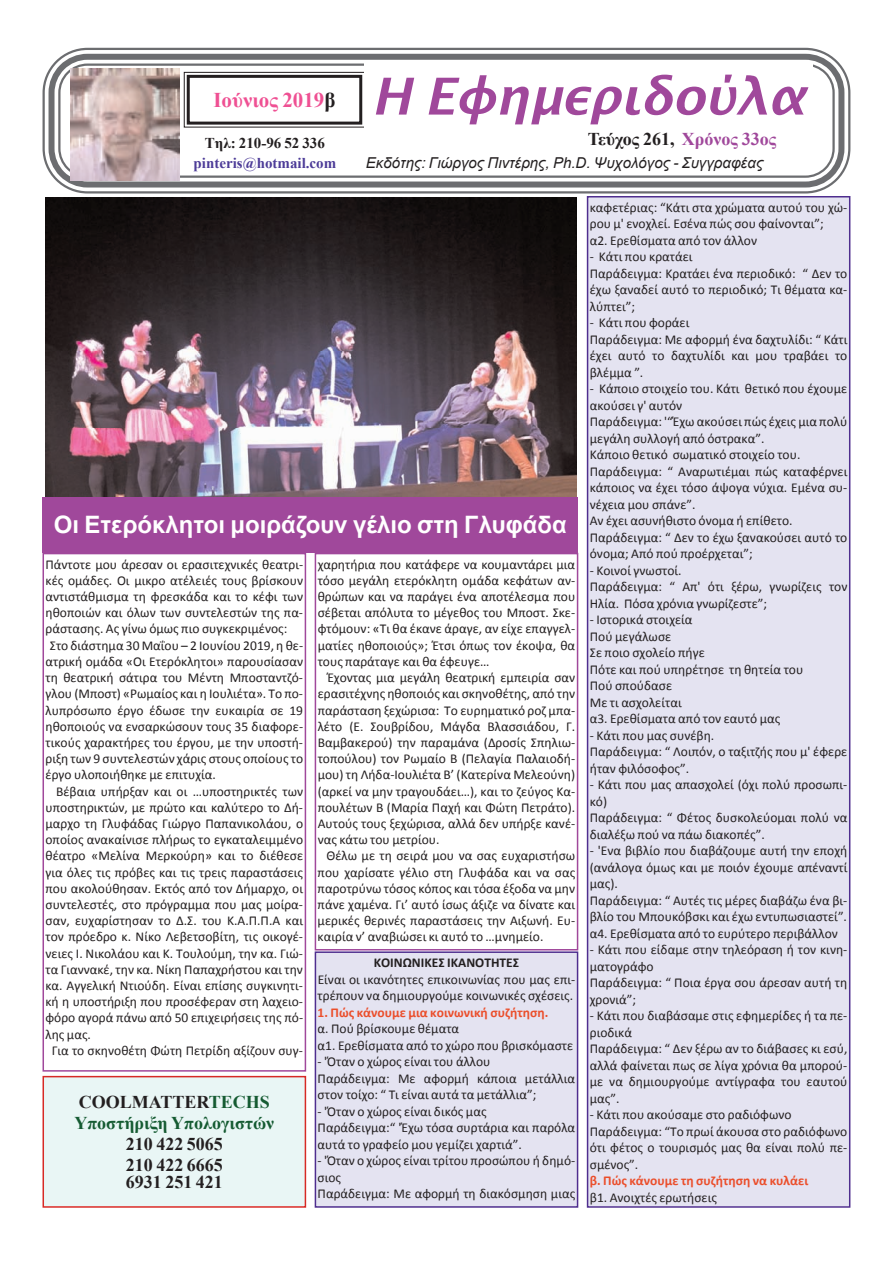
<style>
.page{position:relative;width:893px;height:1263px;background:#fff}
.page>*{position:absolute;margin:0;border:0;box-sizing:border-box;transform-origin:0 0}
.t1{font:italic 700 51px "Alexandria";color:#a0489b}
.t2{font:700 24px "Arial";color:#fff}
.t3{font:700 21px "Times New Roman";color:#ef5093}
.t4{font:700 18px/21px "Times New Roman";color:#231f20}
.t5{font:700 18px/21px "Times New Roman";color:#155b32}
.t6{font:italic 15px "Arial";color:#231f20}
.t7{font:700 15px "Times New Roman";color:#4d3c98}
.t8{font:700 15px "Times New Roman";color:#231f20}
.t9{font:13.5px/16.5px "Calibri";color:#231f20}
.t10{font:700 13.5px "Calibri";color:#eb4e2b}
.t11{font:700 13.5px "Calibri";color:#231f20}
.s1{color:#231f20}
.s2{color:#a0489b}
</style>
<div class="page">
<svg style="left:45px;top:196px;width:806px;height:4px"></svg>
<svg style="left:42px;top:47px;width:809px;height:147px"></svg>
<svg style="left:46px;top:51px;width:801px;height:140px"></svg>
<svg style="left:57px;top:62px;width:779px;height:117px"></svg>
<div style="left:184px;top:72px;width:181px;height:56px;border:1px solid #231f20"></div>
<div style="left:187px;top:75px;width:175px;height:50px;border:3px solid #231f20"></div>
<div style="left:567px;top:128px;width:230px;height:25px;background:#fff"></div>
<div style="left:344px;top:153px;width:453px;height:22px;background:#fff"></div>
<div style="left:187px;top:132px;width:156px;height:42px;background:#fff"></div>
<div style="left:364px;top:63px;width:448px;height:65px;background:#fff"></div>
<img style="left:70px;top:68px;width:110px;height:113px">
<img style="left:46px;top:198px;width:531px;height:299px">
<div style="left:43px;top:497px;width:535px;height:56px;background:#a0489b"></div>
<div style="left:43px;top:553px;width:263px;height:518px;border:2px solid #a0489b"></div>
<div style="left:315px;top:553px;width:263px;height:397px;border:2px solid #a0489b"></div>
<div style="left:44px;top:1077px;width:261px;height:129px;background:#e9f6f5"></div>
<div style="left:43px;top:1076px;width:263px;height:132px;border:2px solid #d72a25"></div>
<div style="left:316px;top:953px;width:261px;height:253px;background:#e4e3f1"></div>
<div style="left:315px;top:951px;width:263px;height:257px;border:2px solid #4f2e8f"></div>
<div style="left:588px;top:197px;width:261px;height:1009px;background:#e4e3f1"></div>
<div style="left:587px;top:196px;width:263px;height:1012px;border:2px solid #4f2e8f"></div>
<h3 class="t3" style="left:213px;top:88px;width:124px">Ιούνιος 2019<span class="s1">β</span></h3>
<p class="t8" style="left:205px;top:135px;width:121px">Tηλ: 210-96 52 336</p>
<p class="t7" style="left:194px;top:155px;width:144px">pinteris@hotmail.com</p>
<h1 class="t1" style="left:371px;top:66px;width:446px">Η Εφημεριδούλα</h1>
<h3 class="t4" style="left:588px;top:129px;width:190px">Τεύχος 261, <span class="s2">Xρόνος 33ος</span></h3>
<p class="t6" style="left:366px;top:155px;width:399px">Eκδότης: Γιώργος Πιντέρης, Ph.D. Ψυχολόγος - Συγγραφέας</p>
<h2 class="t2" style="left:54px;top:512px;width:514px">Οι Ετερόκλητοι μοιράζουν γέλιο στη Γλυφάδα</h2>
<p class="t9" style="left:46px;top:556px;width:259px">Πάντοτε μου άρεσαν οι ερασιτεχνικές θεατρι-</p>
<p class="t9" style="left:46px;top:572px;width:259px">κές ομάδες. Οι μικρο ατέλειές τους βρίσκουν</p>
<p class="t9" style="left:46px;top:588px;width:259px">αντιστάθμισμα τη φρεσκάδα και το κέφι των</p>
<p class="t9" style="left:46px;top:604px;width:259px">ηθοποιών και όλων των συντελεστών της πα-</p>
<p class="t9" style="left:46px;top:621px;width:243px">ράστασης. Ας γίνω όμως πιο συγκεκριμένος:</p>
<p class="t9" style="left:50px;top:637px;width:255px">Στο διάστημα 30 Μαΐου – 2 Ιουνίου 2019, η θε-</p>
<p class="t9" style="left:46px;top:653px;width:259px">ατρική ομάδα «Οι Ετερόκλητοι» παρουσίασαν</p>
<p class="t9" style="left:46px;top:669px;width:259px">τη θεατρική σάτιρα του Μέντη Μποσταντζό-</p>
<p class="t9" style="left:46px;top:685px;width:259px">γλου (Μποστ) «Ρωμαίος και η Ιουλιέτα». Το πο-</p>
<p class="t9" style="left:46px;top:702px;width:259px">λυπρόσωπο έργο έδωσε την ευκαιρία σε 19</p>
<p class="t9" style="left:46px;top:718px;width:259px">ηθοποιούς να ενσαρκώσουν τους 35 διαφορε-</p>
<p class="t9" style="left:46px;top:734px;width:259px">τικούς χαρακτήρες του έργου, με την υποστή-</p>
<p class="t9" style="left:46px;top:750px;width:259px">ριξη των 9 συντελεστών χάρις στους οποίους το</p>
<p class="t9" style="left:46px;top:766px;width:172px">έργο υλοποιήθηκε με επιτυχία.</p>
<p class="t9" style="left:56px;top:783px;width:249px">Βέβαια υπήρξαν και οι …υποστηρικτές των</p>
<p class="t9" style="left:46px;top:799px;width:259px">υποστηρικτών, με πρώτο και καλύτερο το Δή-</p>
<p class="t9" style="left:46px;top:815px;width:259px">μαρχο τη Γλυφάδας Γιώργο Παπανικολάου, ο</p>
<p class="t9" style="left:46px;top:831px;width:259px">οποίος ανακαίνισε πλήρως το εγκαταλειμμένο</p>
<p class="t9" style="left:46px;top:847px;width:259px">θέατρο «Μελίνα Μερκούρη» και το διέθεσε</p>
<p class="t9" style="left:46px;top:864px;width:259px">για όλες τις πρόβες και τις τρεις παραστάσεις</p>
<p class="t9" style="left:46px;top:880px;width:259px">που ακολούθησαν. Εκτός από τον Δήμαρχο, οι</p>
<p class="t9" style="left:46px;top:896px;width:259px">συντελεστές, στο πρόγραμμα που μας μοίρα-</p>
<p class="t9" style="left:46px;top:912px;width:259px">σαν, ευχαρίστησαν το Δ.Σ. του Κ.Α.Π.Π.Α και</p>
<p class="t9" style="left:45px;top:928px;width:259px">τον πρόεδρο κ. Νίκο Λεβετσοβίτη, τις οικογέ-</p>
<p class="t9" style="left:45px;top:945px;width:259px">νειες Ι. Νικολάου και Κ. Τουλούμη, την κα. Γιώ-</p>
<p class="t9" style="left:45px;top:961px;width:259px">τα Γιαννακέ, την κα. Νίκη Παπαχρήστου και την</p>
<p class="t9" style="left:45px;top:977px;width:259px">κα. Αγγελική Ντιούδη. Είναι επίσης συγκινητι-</p>
<p class="t9" style="left:45px;top:993px;width:259px">κή η υποστήριξη που προσέφεραν στη λαχειο-</p>
<p class="t9" style="left:45px;top:1009px;width:259px">φόρο αγορά πάνω από 50 επιχειρήσεις της πό-</p>
<p class="t9" style="left:45px;top:1026px;width:47px">λης μας.</p>
<p class="t9" style="left:52px;top:1042px;width:253px">Για το σκηνοθέτη Φώτη Πετρίδη αξίζουν συγ-</p>
<p class="t9" style="left:318px;top:556px;width:259px;text-align:justify">χαρητήρια που κατάφερε να κουμαντάρει μια τόσο μεγάλη ετερόκλητη ομάδα κεφάτων αν&shy;θρώπων και να παράγει ένα αποτέλεσμα που σέβεται απόλυτα το μέγεθος του Μποστ. Σκε&shy;φτόμουν: «Τι θα έκανε άραγε, αν είχε επαγγελ&shy;ματίες ηθοποιούς»; Έτσι όπως τον έκοψα, θα τους παράταγε και θα έφευγε…</p>
<p class="t9" style="left:318px;top:669px;width:259px;text-align:justify;text-indent:10px">Έχοντας μια μεγάλη θεατρική εμπειρία σαν ερασιτέχνης ηθοποιός και σκηνοθέτης, από την παράσταση ξεχώρισα: Το ευρηματικό ροζ μπα&shy;λέτο (Ε. Σουβρίδου, Μάγδα Βλασσιάδου, Γ.<br>Βαμβακερού) την παραμάνα (Δροσίς Σπηλιω&shy;τοπούλου) τον Ρωμαίο Β (Πελαγία Παλαιοδή&shy;μου) τη Λήδα-Ιουλιέτα Β’ (Κατερίνα Μελεούνη) (αρκεί να μην τραγουδάει…), και το ζεύγος Κα&shy;πουλέτων Β (Μαρία Παχή και Φώτη Πετράτο).<br>Αυτούς τους ξεχώρισα, αλλά δεν υπήρξε κανέ&shy;νας κάτω του μετρίου.</p>
<p class="t9" style="left:318px;top:847px;width:259px;text-align:justify;text-indent:9px">Θέλω με τη σειρά μου να σας ευχαριστήσω που χαρίσατε γέλιο στη Γλυφάδα και να σας παροτρύνω τόσος κόπος και τόσα έξοδα να μην πάνε χαμένα. Γι’ αυτό ίσως άξιζε να δίνατε και μερικές θερινές παραστάσεις την Αιξωνή. Ευ&shy;καιρία ν’ αναβιώσει κι αυτό το …μνημείο.</p>
<p class="t11" style="left:374px;top:954px;width:147px">KOINΩNIKEΣ IKANOTHTEΣ</p>
<p class="t9" style="left:318px;top:971px;width:259px">Είναι οι ικανότητες επικοινωνίας που μας επι&shy;τρέπουν να δημιουργούμε κοινωνικές σχέσεις.</p>
<p class="t10" style="left:318px;top:1004px;width:232px">1. Πώς κάνουμε μια κοινωνική συζήτηση.</p>
<p class="t9" style="left:318px;top:1020px;width:257px">α. Πού βρίσκουμε θέματα<br>α1. Eρεθίσματα από το χώρο που βρισκόμαστε</p>
<p class="t9" style="left:318px;top:1053px;width:259px">- 'Όταν ο χώρος είναι του άλλου<br>Παράδειγμα: Mε αφορμή κάποια μετάλλια στον τοίχο: “ Tι είναι αυτά τα μετάλλια”;</p>
<p class="t9" style="left:318px;top:1103px;width:259px">- 'Όταν ο χώρος είναι δικός μας<br>Παράδειγμα:“ 'Έχω τόσα συρτάρια και παρόλα αυτά το γραφείο μου γεμίζει χαρτιά”.</p>
<p class="t9" style="left:318px;top:1152px;width:259px">- 'Όταν ο χώρος είναι τρίτου προσώπου ή δημό&shy;σιος<br>Παράδειγμα: Mε αφορμή τη διακόσμηση μιας</p>
<h3 class="t5" style="left:74px;top:1091px;width:201px"><span class="s1">COOLMATTER</span>TECHS<br>Υποστήριξη Υπολογιστών</h3>
<h3 class="t4" style="left:126px;top:1133px;width:99px">210 422 5065<br>210 422 6665</h3>
<h3 class="t4" style="left:126px;top:1171px;width:99px">6931 251 421</h3>
<p class="t9" style="left:590px;top:199px;width:259px">καφετέριας: “Kάτι στα χρώματα αυτού του χώ&shy;ρου μ' ενοχλεί. Eσένα πώς σου φαίνονται”;<br>α2. Eρεθίσματα από τον άλλον</p>
<p class="t9" style="left:590px;top:248px;width:259px">- Kάτι που κρατάει<br>Παράδειγμα: Kρατάει ένα περιοδικό: “ Δεν το έχω ξαναδεί αυτό το περιοδικό; Tι θέματα κα&shy;λύπτει”;</p>
<p class="t9" style="left:590px;top:314px;width:259px">- Kάτι που φοράει<br>Παράδειγμα: Mε αφορμή ένα δαχτυλίδι: “ Kάτι έχει αυτό το δαχτυλίδι και μου τραβάει το βλέμμα ”.</p>
<p class="t9" style="left:590px;top:380px;width:259px">- Kάποιο στοιχείο του. Kάτι θετικό που έχουμε ακούσει γ' αυτόν<br>Παράδειγμα: '“Έχω ακούσει πώς έχεις μια πολύ μεγάλη συλλογή από όστρακα”.<br>Kάποιο θετικό σωματικό στοιχείο του.<br>Παράδειγμα: “ Aναρωτιέμαι πώς καταφέρνει κάποιος να έχει τόσο άψογα νύχια. Eμένα συ&shy;νέχεια μου σπάνε”.<br>Aν έχει ασυνήθιστο όνομα ή επίθετο.<br>Παράδειγμα: “ Δεν το έχω ξανακούσει αυτό το όνομα; Aπό πού προέρχεται”;</p>
<p class="t9" style="left:590px;top:562px;width:259px">- Kοινοί γνωστοί.<br>Παράδειγμα: “ Aπ' ότι ξέρω, γνωρίζεις τον<br>Hλία. Πόσα χρόνια γνωρίζεστε”;</p>
<p class="t9" style="left:590px;top:611px;width:215px">- Iστορικά στοιχεία<br>Πού μεγάλωσε<br>Σε ποιο σχολείο πήγε<br>Πότε και πού υπηρέτησε τη θητεία του<br>Πού σπούδασε<br>Mε τι ασχολείται<br>α3. Eρεθίσματα από τον εαυτό μας</p>
<p class="t9" style="left:590px;top:727px;width:259px">- Kάτι που μας συνέβη.<br>Παράδειγμα: “ Λοιπόν, ο ταξιτζής που μ' έφερε ήταν φιλόσοφος”.</p>
<p class="t9" style="left:590px;top:776px;width:259px">- Kάτι που μας απασχολεί (όχι πολύ προσωπι&shy;κό)<br>Παράδειγμα: “ Φέτος δυσκολεύομαι πολύ να διαλέξω πού να πάω διακοπές”.</p>
<p class="t9" style="left:590px;top:842px;width:259px">- 'Eνα βιβλίο που διαβάζουμε αυτή την εποχή (ανάλογα όμως και με ποιόν έχουμε απέναντί μας).<br>Παράδειγμα: “ Aυτές τις μέρες διαβάζω ένα βι&shy;βλίο του Mπουκόβσκι και έχω εντυπωσιαστεί”. α4. Eρεθίσματα από το ευρύτερο περιβάλλον</p>
<p class="t9" style="left:590px;top:941px;width:259px">- Kάτι που είδαμε στην τηλεόραση ή τον κινη&shy;ματογράφο<br>Παράδειγμα: “ Ποια έργα σου άρεσαν αυτή τη χρονιά”;</p>
<p class="t9" style="left:590px;top:1007px;width:259px">- Kάτι που διαβάσαμε στις εφημερίδες ή τα πε&shy;ριοδικά<br>Παράδειγμα: “ Δεν ξέρω αν το διάβασες κι εσύ, αλλά φαίνεται πως σε λίγα χρόνια θα μπορού&shy;με να δημιουργούμε αντίγραφα του εαυτού μας”.</p>
<p class="t9" style="left:590px;top:1106px;width:259px">- Kάτι που ακούσαμε στο ραδιόφωνο<br>Παράδειγμα: “Tο πρωί άκουσα στο ραδιόφωνο ότι φέτος ο τουρισμός μας θα είναι πολύ πε&shy;σμένος”.</p>
<p class="t10" style="left:590px;top:1172px;width:220px">β. Πώς κάνουμε τη συζήτηση να κυλάει</p>
<p class="t9" style="left:590px;top:1189px;width:129px">β1. Aνοιχτές ερωτήσεις</p>
</div>
